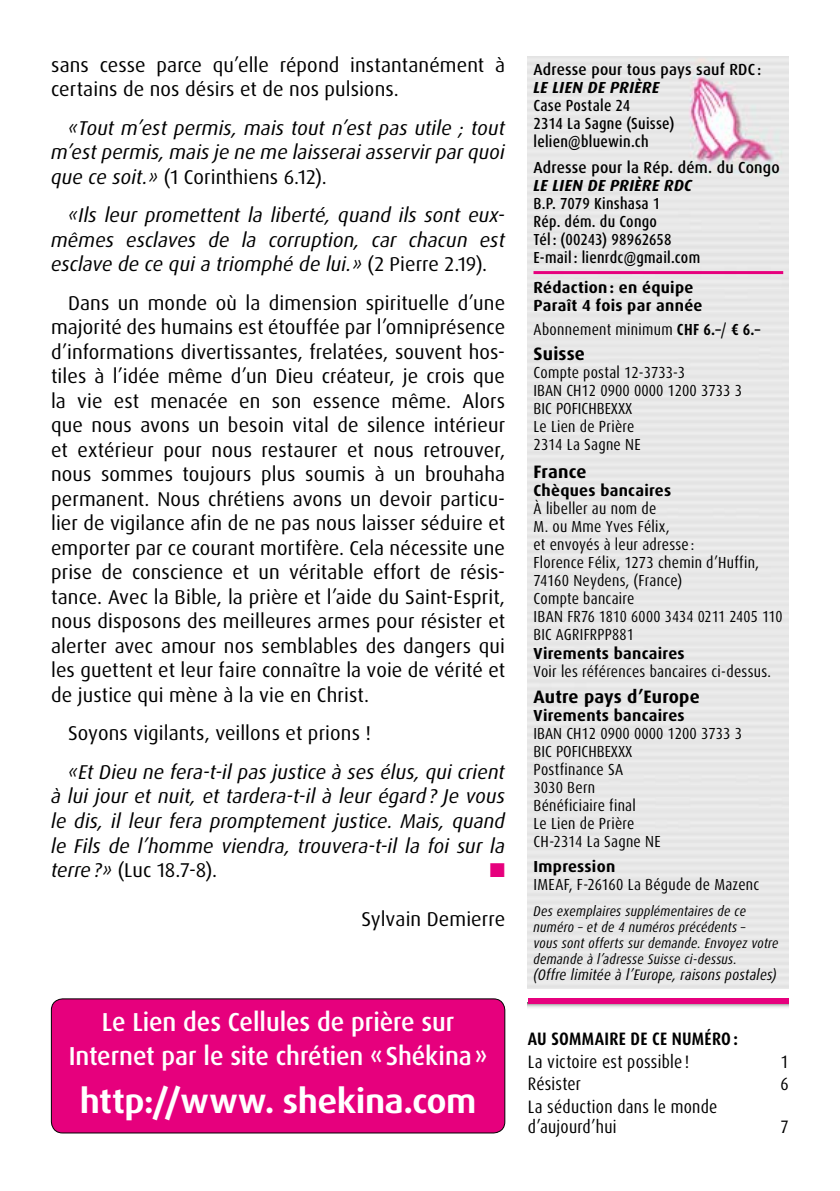
<style>
.page{position:relative;width:840px;height:1191px;background:#fff}
.page>*{position:absolute;margin:0;border:0;box-sizing:border-box;transform-origin:0 0}
.t1{font:700 expanded 34px "Dax OT";letter-spacing:.005em;color:#fff;scale:.89 1}
.t2{font:500 26px/34px "Dax OT";letter-spacing:-.005em;color:#fff;text-align:center;scale:.96 1}
.t3{font:20px/24.6px "Dax OT";letter-spacing:.005em;color:#000}
.t4{font:italic 20px/24.4px "Dax OT";letter-spacing:.005em;color:#000;text-align:justify}
.t5{font:20px "Zapf Dingbats ITC";color:#e6007d}
.t6{font:condensed 18px/20px "Dax OT";letter-spacing:.015em;color:#000}
.t7{font:700 18px "Dax OT";letter-spacing:.01em;color:#000}
.t8{font:700 condensed 18px "Dax OT";letter-spacing:.015em;color:#000}
.t9{font:condensed 16px/18px "Dax OT";letter-spacing:.015em;color:#000}
.t10{font:500 condensed 16px/18px "Dax OT";letter-spacing:.015em;color:#000}
.t11{font:700 16px/18px "Dax OT";letter-spacing:.015em;color:#000}
.t12{font:500 16px "Dax OT";letter-spacing:.015em;color:#000;scale:.95 1}
.t13{font:italic 700 16px "Dax OT";letter-spacing:.02em;color:#000}
.t14{font:italic condensed 15.2px "Dax OT";letter-spacing:.015em;color:#000}
.t15{font:italic condensed 14px/16px "Dax OT";letter-spacing:.015em;color:#000}
.s1{font-style:normal}
.s2{font-weight:700}
</style>
<div class="page">
<div style="left:527px;top:56px;width:260px;height:933px;background:#e8e8e8"></div>
<hr style="left:533px;top:271px;width:249px;height:3px;background:#e6007d">
<svg style="left:527px;top:1003px;width:261px;height:5px"></svg>
<div style="left:527px;top:998px;width:261px;height:5px;background:#e6007d"></div>
<div style="left:51px;top:999px;width:453px;height:134px;background:#e6007d;border-radius:11px"></div>
<div style="left:51px;top:998px;width:454px;height:135px;border:1px solid #000;border-radius:11px"></div>
<p class="t3" style="left:51px;top:53px;width:455px">sans cesse parce qu’elle répond instantanément à certains de nos désirs et de nos pulsions.</p>
<p class="t4" style="left:51px;top:116px;width:455px;text-indent:17px">«Tout m’est permis, mais tout n’est pas utile ; tout m’est permis, mais je ne me laisserai asservir par quoi que ce soit.» <span class="s1">(1 Corinthiens 6.12).</span></p>
<p class="t4" style="left:51px;top:203px;width:455px;text-indent:17px">«Ils leur promettent la liberté, quand ils sont eux&shy;mêmes esclaves de la corruption, car chacun est esclave de ce qui a triomphé de lui.» <span class="s1">(2 Pierre 2.19).</span></p>
<p class="t3" style="left:51px;top:291px;width:455px;text-align:justify;text-indent:17px">Dans un monde où la dimension spirituelle d’une majorité des humains est étouffée par l’omniprésence d’informations divertissantes, frelatées, souvent hos&shy;tiles à l’idée même d’un Dieu créateur, je crois que la vie est menacée en son essence même. Alors que nous avons un besoin vital de silence intérieur et extérieur pour nous restaurer et nous retrouver, nous sommes toujours plus soumis à un brouhaha permanent. Nous chrétiens avons un devoir particu&shy;lier de vigilance afin de ne pas nous laisser séduire et emporter par ce courant mortifère. Cela nécessite une prise de conscience et un véritable effort de résis&shy;tance. Avec la Bible, la prière et l’aide du Saint-Esprit, nous disposons des meilleures armes pour résister et alerter avec amour nos semblables des dangers qui les guettent et leur faire connaître la voie de vérité et de justice qui mène à la vie en Christ.</p>
<p class="t3" style="left:68px;top:721px;width:304px">Soyons vigilants, veillons et prions !</p>
<p class="t4" style="left:51px;top:760px;width:455px;text-indent:17px">«Et Dieu ne fera-t-il pas justice à ses élus, qui crient à lui jour et nuit, et tardera-t-il à leur égard? Je vous le dis, il leur fera promptement justice. Mais, quand le Fils de l’homme viendra, trouvera-t-il la foi sur la terre?» <span class="s1">(Luc 18.7-8).</span></p>
<p class="t5" style="left:489px;top:860px;width:17px">■</p>
<p class="t3" style="left:361px;top:907px;width:145px">Sylvain Demierre</p>
<h2 class="t2" style="left:69px;top:1005px;width:437px">Le Lien des Cellules de prière sur<br>Internet par le site chrétien «Shékina»</h2>
<h1 class="t1" style="left:80px;top:1079px;width:446px">http://www. shekina.com</h1>
<p class="t12" style="left:533px;top:59px;width:241px">Adresse pour tous pays sauf RDC:</p>
<p class="t13" style="left:533px;top:77px;width:127px">LE LIEN DE PRIÈRE</p>
<p class="t10" style="left:533px;top:97px;width:142px">Case Postale 24<br>2314 La Sagne (Suisse) lelien@bluewin.ch</p>
<p class="t12" style="left:533px;top:157px;width:261px">Adresse pour la Rép. dém. du Congo</p>
<p class="t13" style="left:533px;top:175px;width:160px">LE LIEN DE PRIÈRE RDC</p>
<p class="t10" style="left:533px;top:195px;width:168px">B.P. 7079 Kinshasa 1<br>Rép. dém. du Congo<br>Tél : (00243) 98962658<br>E-mail: lienrdc@gmail.com</p>
<p class="t11" style="left:533px;top:279px;width:170px">Rédaction: en équipe<br>Paraît 4 fois par année</p>
<p class="t9" style="left:533px;top:320px;width:228px">Abonnement minimum <span class="s2">CHF 6.–</span>/ <span class="s2">€ 6.–</span></p>
<p class="t7" style="left:533px;top:342px;width:53px">Suisse</p>
<p class="t9" style="left:533px;top:364px;width:210px">Compte postal 12-3733-3<br>IBAN CH12 0900 0000 1200 3733 3<br>BIC POFICHBEXXX<br>Le Lien de Prière<br>2314 La Sagne NE</p>
<p class="t7" style="left:533px;top:460px;width:55px">France</p>
<p class="t11" style="left:533px;top:481px;width:139px">Chèques bancaires</p>
<p class="t9" style="left:533px;top:499px;width:250px">À libeller au nom de<br>M. ou Mme Yves Félix,<br>et envoyés à leur adresse:<br>Florence Félix, 1273 chemin d’Huffin,<br>74160 Neydens, (France)<br>Compte bancaire<br>IBAN FR76 1810 6000 3434 0211 2405 110<br>BIC AGRIFRPP881</p>
<p class="t11" style="left:533px;top:645px;width:153px">Virements bancaires</p>
<p class="t9" style="left:533px;top:663px;width:239px">Voir les références bancaires ci-dessus.</p>
<p class="t7" style="left:533px;top:685px;width:168px">Autre pays d’Europe</p>
<p class="t11" style="left:533px;top:706px;width:153px">Virements bancaires</p>
<p class="t9" style="left:533px;top:724px;width:210px">IBAN CH12 0900 0000 1200 3733 3<br>BIC POFICHBEXXX<br>Postfinance SA<br>3030 Bern<br>Bénéficiaire final<br>Le Lien de Prière<br>CH-2314 La Sagne NE</p>
<p class="t11" style="left:533px;top:857px;width:83px">Impression</p>
<p class="t9" style="left:533px;top:875px;width:227px">IMEAF, F-26160 La Bégude de Mazenc</p>
<p class="t15" style="left:533px;top:903px;width:246px">Des exemplaires supplémentaires de ce numéro – et de 4 numéros précédents –<br>vous sont offerts sur demande. Envoyez votre demande à l’adresse Suisse ci-dessus.</p>
<p class="t14" style="left:533px;top:964px;width:244px">(Offre limitée à l’Europe, raisons postales)</p>
<p class="t8" style="left:527px;top:1027px;width:211px">AU SOMMAIRE DE CE NUMÉRO:</p>
<p class="t6" style="left:527px;top:1051px;width:163px">La victoire est possible !</p>
<p class="t6" style="left:780px;top:1051px;width:10px">1</p>
<p class="t6" style="left:527px;top:1074px;width:55px">Résister</p>
<p class="t6" style="left:780px;top:1074px;width:10px">6</p>
<p class="t6" style="left:527px;top:1097px;width:191px">La séduction dans le monde d’aujourd’hui</p>
<p class="t6" style="left:780px;top:1117px;width:10px">7</p>
</div>
